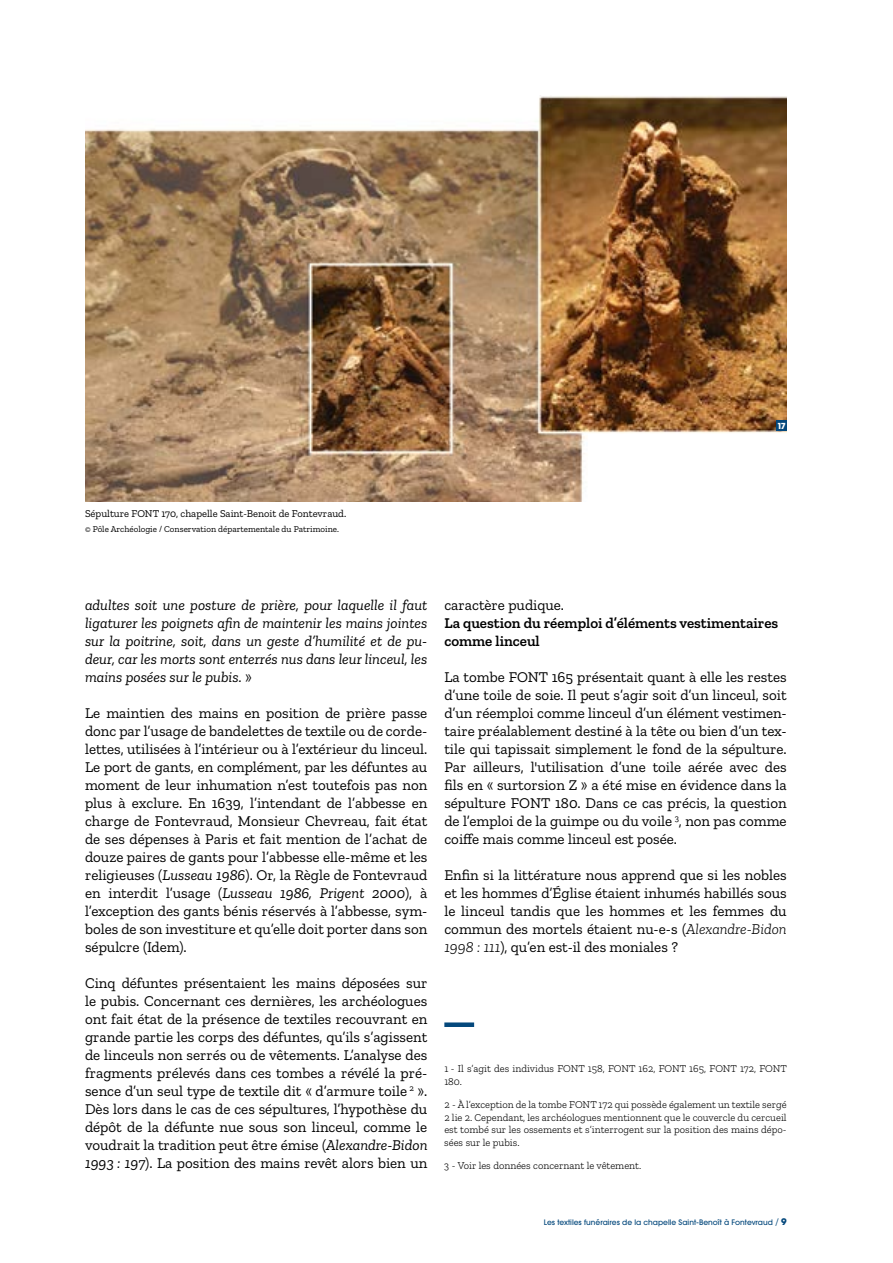
<style>
.page{position:relative;width:893px;height:1263px;background:#fff}
.page>*{position:absolute;margin:0;border:0;box-sizing:border-box;transform-origin:0 0}
.t1{font:15px/18px "Zilla Slab";color:#000;text-align:justify}
.t2{font:italic 15px/18px "Zilla Slab";color:#000;text-align:justify}
.t3{font:600 15px/18px "Zilla Slab";color:#000}
.t4{font:300 10.5px/12.6px "Zilla Slab";color:#000}
.t5{font:10.5px "Zilla Slab";color:#000}
.t6{font:9px "Zilla Slab";color:#000}
.t7{font:700 8.25px "Avant Garde Gothic ITC";color:#fff}
.t8{font:500 7.5px "Avant Garde Gothic ITC";color:#04487c}
.s1{font-style:normal}
.s2{font-style:italic}
.s3{font-weight:300;font-style:italic}
.s4{font-weight:400;font-size:9px}
.s5{font-weight:700;font-size:9px}
</style>
<div class="page">
<div style="left:444px;top:1022px;width:30px;height:5px;background:#04487c"></div>
<img style="left:85px;top:96px;width:702px;height:406px">
<div style="left:776px;top:421px;width:11px;height:10px;background:#04487c"></div>
<p class="t7" style="left:777px;top:420px;width:10px">17</p>
<p class="t5" style="left:85px;top:507px;width:263px">Sépulture FONT 170, chapelle Saint-Benoit de Fontevraud.</p>
<p class="t6" style="left:85px;top:524px;width:255px">© Pôle Archéologie / Conservation départementale du Patrimoine.</p>
<p class="t2" style="left:85px;top:596px;width:344px">adultes soit une posture de prière, pour laquelle il faut ligaturer les poignets afin de maintenir les mains jointes sur la poitrine, soit, dans un geste d’humilité et de pu&shy;deur, car les morts sont enterrés nus dans leur linceul, les mains posées sur le pubis. <span class="s1">»</span></p>
<p class="t1" style="left:85px;top:704px;width:344px">Le maintien des mains en position de prière passe donc par l’usage de bandelettes de textile ou de corde&shy;lettes, utilisées à l’intérieur ou à l’extérieur du linceul.<br>Le port de gants, en complément, par les défuntes au moment de leur inhumation n’est toutefois pas non plus à exclure. En 1639, l’intendant de l’abbesse en charge de Fontevraud, Monsieur Chevreau, fait état de ses dépenses à Paris et fait mention de l’achat de douze paires de gants pour l’abbesse elle-même et les religieuses (<span class="s2">Lusseau 1986</span>). Or, la Règle de Fontevraud en interdit l’usage (<span class="s2">Lusseau 1986, Prigent 2000</span>), à l’exception des gants bénis réservés à l’abbesse, sym&shy;boles de son investiture et qu’elle doit porter dans son sépulcre (Idem).</p>
<p class="t1" style="left:85px;top:974px;width:344px">Cinq défuntes présentaient les mains déposées sur le pubis. Concernant ces dernières, les archéologues ont fait état de la présence de textiles recouvrant en grande partie les corps des défuntes, qu’ils s’agissent de linceuls non serrés ou de vêtements. L’analyse des fragments prélevés dans ces tombes a révélé la pré&shy;sence d’un seul type de textile dit « d’armure toile <sup>2</sup> ».<br>Dès lors dans le cas de ces sépultures, l’hypothèse du dépôt de la défunte nue sous son linceul, comme le voudrait la tradition peut être émise (<span class="s2">Alexandre-Bidon 1993 : 197</span>). La position des mains revêt alors bien un</p>
<p class="t1" style="left:444px;top:596px;width:121px">caractère pudique.</p>
<p class="t3" style="left:444px;top:614px;width:335px">La question du réemploi d’éléments vestimentaires comme linceul</p>
<p class="t1" style="left:444px;top:668px;width:344px">La tombe FONT 165 présentait quant à elle les restes d’une toile de soie. Il peut s’agir soit d’un linceul, soit d’un réemploi comme linceul d’un élément vestimen&shy;taire préalablement destiné à la tête ou bien d’un tex&shy;tile qui tapissait simplement le fond de la sépulture.<br>Par ailleurs, l'utilisation d’une toile aérée avec des fils en « surtorsion Z » a été mise en évidence dans la sépulture FONT 180. Dans ce cas précis, la question de l’emploi de la guimpe ou du voile <sup>3</sup>, non pas comme coiffe mais comme linceul est posée.</p>
<p class="t1" style="left:444px;top:866px;width:344px">Enfin si la littérature nous apprend que si les nobles et les hommes d’Église étaient inhumés habillés sous le linceul tandis que les hommes et les femmes du commun des mortels étaient nu-e-s (<span class="s3">Alexandre-Bidon 1998 : 111</span>), qu’en est-il des moniales ?</p>
<p class="t4" style="left:444px;top:1062px;width:344px">1 - Il s’agit des individus FONT 158, FONT 162, FONT 165, FONT 172, FONT<br>180.</p>
<p class="t4" style="left:444px;top:1098px;width:344px;text-align:justify">2 - À l’exception de la tombe FONT 172 qui possède également un textile sergé 2 lie 2. Cependant, les archéologues mentionnent que le couvercle du cercueil est tombé sur les ossements et s’interrogent sur la position des mains dépo&shy;sées sur le pubis.</p>
<p class="t4" style="left:444px;top:1160px;width:198px">3 - Voir les données concernant le vêtement.</p>
<p class="t8" style="left:544px;top:1218px;width:244px">Les textiles funéraires de la chapelle Saint-Benoît à Fontevraud <span class="s4">/</span> <span class="s5">9</span></p>
</div>
